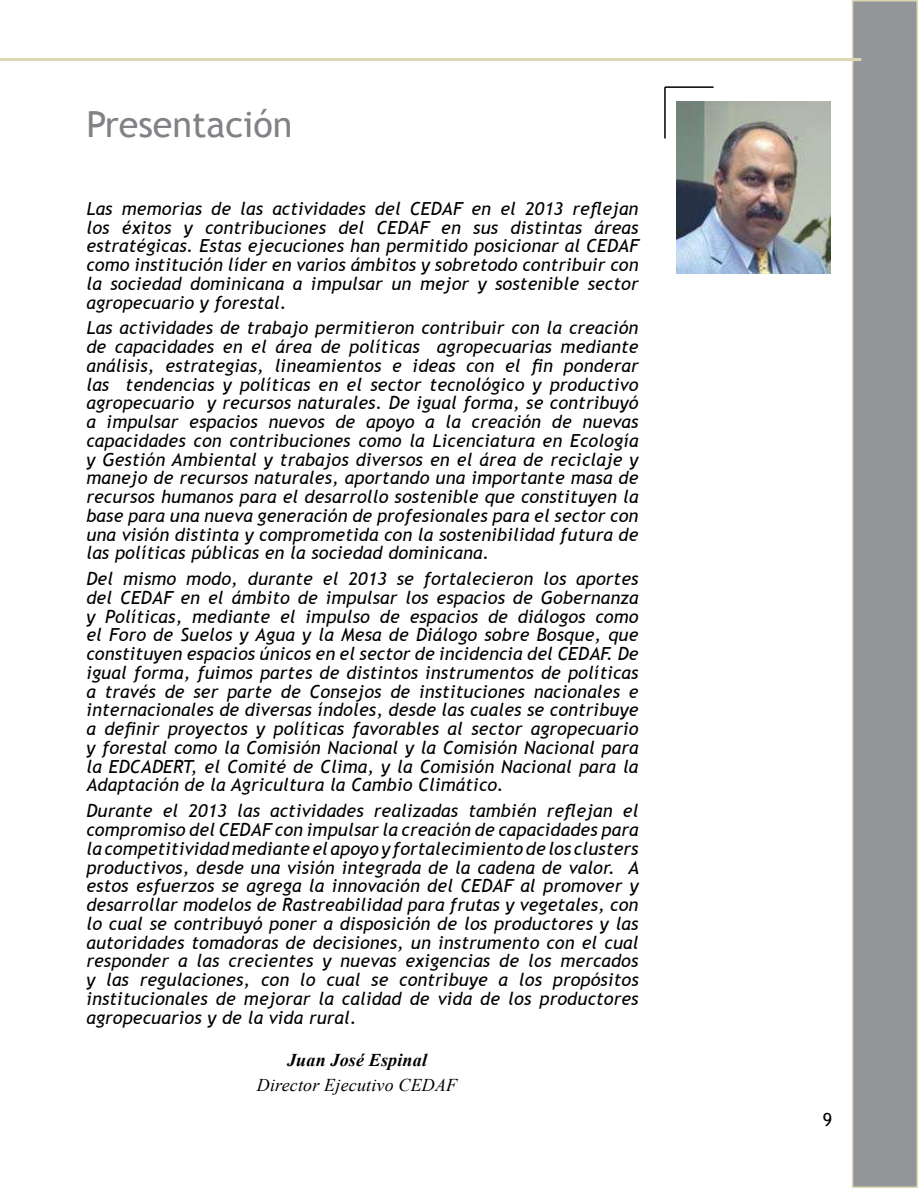
<style>
.page{position:relative;width:918px;height:1188px;background:#fff}
.page>*{position:absolute;margin:0;border:0;box-sizing:border-box;transform-origin:0 0}
.t1{font:36px "Trebuchet MS";color:#808285}
.t2{font:italic 18px/18.8px "Trebuchet MS";letter-spacing:.01em;color:#000;text-align:justify}
.t3{font:italic 18px "Times New Roman";letter-spacing:.01em;color:#000}
.t4{font:italic 700 18px "Times New Roman";letter-spacing:.01em;color:#000}
.t5{font:18px "Trebuchet MS";color:#000}
</style>
<div class="page">
<div style="left:853px;top:1px;width:64px;height:1186px;background:#939598"></div>
<div style="left:852px;top:0;width:66px;height:1188px;border:2px solid #dcd6b3"></div>
<hr style="left:0;top:58px;width:861px;height:3px;background:#dcd6b3">
<img style="left:676px;top:102px;width:155px;height:172px">
<hr style="left:664px;top:87px;width:2px;height:51px;background:#000">
<hr style="left:665px;top:86px;width:49px;height:2px;background:#000">
<h1 class="t1" style="left:86px;top:108px;width:208px">Presentación</h1>
<p class="t2" style="left:86px;top:199px;width:554px">Las memorias de las actividades del CEDAF en el 2013 re昀氀ejan los éxitos y contribuciones del CEDAF en sus distintas áreas estratégicas. Estas ejecuciones han permitido posicionar al CEDAF como institución líder en varios ámbitos y sobretodo contribuir con la sociedad dominicana a impulsar un mejor y sostenible sector agropecuario y forestal.</p>
<p class="t2" style="left:86px;top:319px;width:554px">Las actividades de trabajo permitieron contribuir con la creación de capacidades en el área de políticas agropecuarias mediante análisis, estrategias, lineamientos e ideas con el 昀椀n ponderar las tendencias y políticas en el sector tecnológico y productivo agropecuario y recursos naturales. De igual forma, se contribuyó a impulsar espacios nuevos de apoyo a la creación de nuevas capacidades con contribuciones como la Licenciatura en Ecología y Gestión Ambiental y trabajos diversos en el área de reciclaje y manejo de recursos naturales, aportando una importante masa de recursos humanos para el desarrollo sostenible que constituyen la base para una nueva generación de profesionales para el sector con una visión distinta y comprometida con la sostenibilidad futura de las políticas públicas en la sociedad dominicana.</p>
<p class="t2" style="left:86px;top:570px;width:554px">Del mismo modo, durante el 2013 se fortalecieron los aportes del CEDAF en el ámbito de impulsar los espacios de Gobernanza y Políticas, mediante el impulso de espacios de diálogos como el Foro de Suelos y Agua y la Mesa de Diálogo sobre Bosque, que constituyen espacios únicos en el sector de incidencia del CEDAF. De igual forma, fuimos partes de distintos instrumentos de políticas a través de ser parte de Consejos de instituciones nacionales e internacionales de diversas índoles, desde las cuales se contribuye a de昀椀nir proyectos y políticas favorables al sector agropecuario y forestal como la Comisión Nacional y la Comisión Nacional para la EDCADERT, el Comité de Clima, y la Comisión Nacional para la Adaptación de la Agricultura la Cambio Climático.</p>
<p class="t2" style="left:86px;top:802px;width:554px">Durante el 2013 las actividades realizadas también re昀氀ejan el compromiso del CEDAF con impulsar la creación de capacidades para la competitividad mediante el apoyo y fortalecimiento de los clusters productivos, desde una visión integrada de la cadena de valor. A estos esfuerzos se agrega la innovación del CEDAF al promover y desarrollar modelos de Rastreabilidad para frutas y vegetales, con lo cual se contribuyó poner a disposición de los productores y las autoridades tomadoras de decisiones, un instrumento con el cual responder a las crecientes y nuevas exigencias de los mercados y las regulaciones, con lo cual se contribuye a los propósitos institucionales de mejorar la calidad de vida de los productores agropecuarios y de la vida rural.</p>
<p class="t4" style="left:287px;top:1053px;width:141px">Juan José Espinal</p>
<p class="t3" style="left:257px;top:1079px;width:202px">Director Ejecutivo CEDAF</p>
<p class="t5" style="left:823px;top:1109px;width:11px">9</p>
</div>
